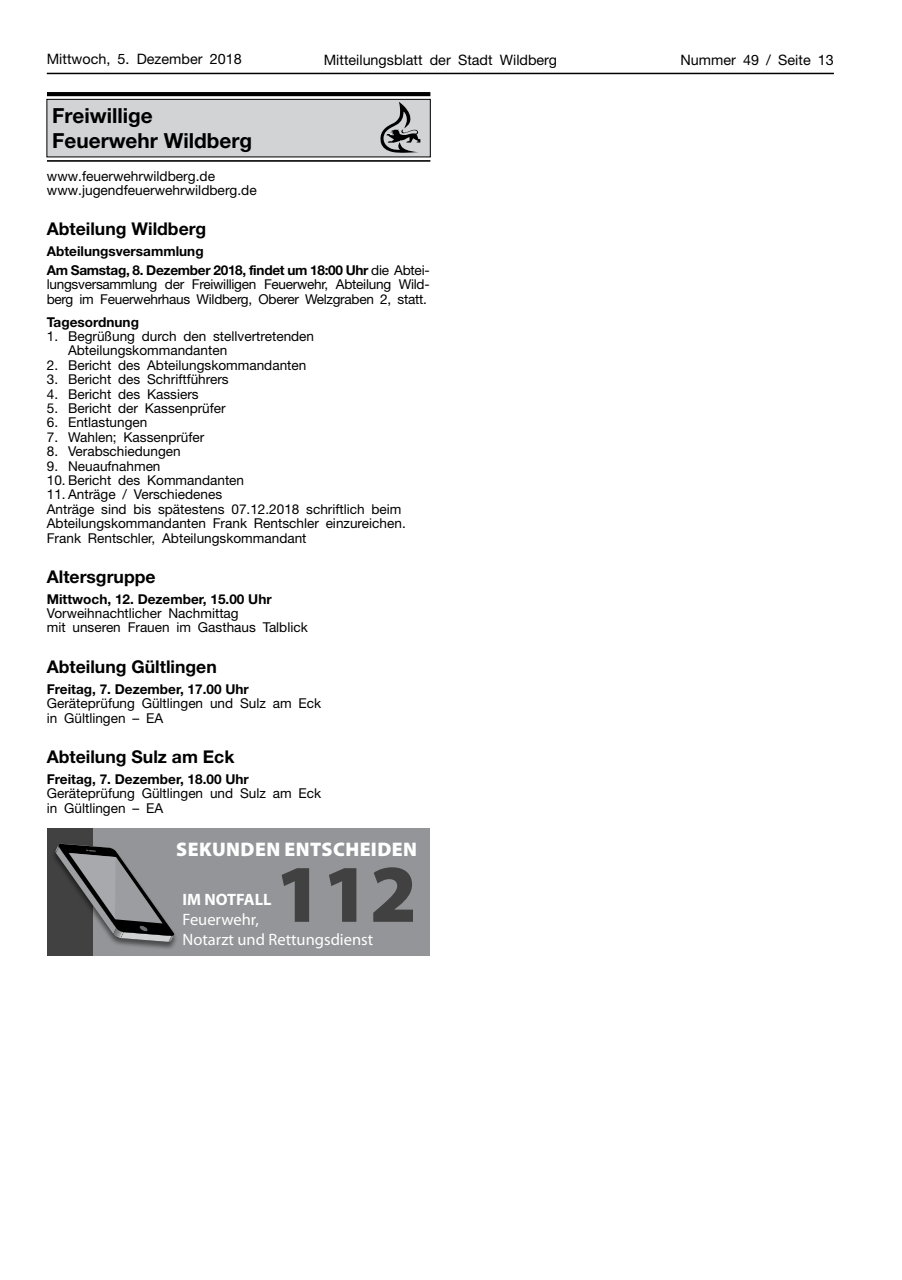
<style>
.page{position:relative;width:902px;height:1280px;background:#fff}
.page>*{position:absolute;margin:0;border:0;box-sizing:border-box;transform-origin:0 0}
.t1{font:900 82.5px "Myriad Pro";color:#414141}
.t2{font:700 20.85px/24.9px "Helvetica Neue";color:#000}
.t3{font:900 19.8px "Myriad Pro";letter-spacing:.02em;color:#fff}
.t4{font:700 17.55px "Helvetica Neue";color:#000}
.t5{font:16.5px/19.8px "Myriad Pro";color:#fff}
.t6{font:700 16.5px "Myriad Pro";color:#fff}
.t7{font:14.4px "Helvetica Neue";color:#000}
.t8{font:13.8px/14.4px "Helvetica Neue";color:#000}
.t9{font:13.65px/14.4px "Helvetica Neue";color:#000}
.t10{font:13.65px/14.4px "Helvetica Neue";letter-spacing:-.02em;color:#000}
.t11{font:700 13.65px "Helvetica Neue";color:#000}
.t12{font:700 13.65px/18.6px "Helvetica Neue";letter-spacing:-.02em;color:#000}
.s1{font-weight:400}
</style>
<div class="page">
<hr style="left:47px;top:73px;width:786px;height:1px;background:#000">
<hr style="left:47px;top:92px;width:383px;height:4px;background:#000">
<div style="left:47px;top:99px;width:383px;height:58px;background:#d1d3d4"></div>
<div style="left:47px;top:99px;width:383px;height:58px;border:1px solid #000"></div>
<hr style="left:47px;top:160px;width:383px;height:2px;background:#000">
<svg style="left:380px;top:102px;width:40px;height:51px"></svg>
<div style="left:92px;top:828px;width:337px;height:127px;background:#939598"></div>
<div style="left:47px;top:828px;width:45px;height:127px;background:#414141"></div>
<div style="left:51px;top:843px;width:128px;height:108px;background:#000;opacity:.5"></div>
<svg style="left:55px;top:843px;width:120px;height:99px"></svg>
<p class="t7" style="left:47px;top:51px;width:196px">Mittwoch, 5. Dezember 2018</p>
<p class="t7" style="left:324px;top:51px;width:235px">Mitteilungsblatt der Stadt Wildberg</p>
<p class="t7" style="left:680px;top:51px;width:155px">Nummer 49 / Seite 13</p>
<h2 class="t2" style="left:52px;top:103px;width:201px">Freiwillige<br>Feuerwehr Wildberg</h2>
<p class="t8" style="left:47px;top:169px;width:211px">www.feuerwehrwildberg.de www.jugendfeuerwehrwildberg.de</p>
<p class="t4" style="left:47px;top:218px;width:161px">Abteilung Wildberg</p>
<p class="t12" style="left:47px;top:242px;width:384px">Abteilungsversammlung<br>Am Samstag, 8. Dezember 2018, findet um 18:00 Uhr <span class="s1">die Abtei-</span></p>
<p class="t10" style="left:47px;top:277px;width:384px">lungsversammlung der Freiwilligen Feuerwehr, Abteilung Wild&shy;berg im Feuerwehrhaus Wildberg, Oberer Welzgraben 2, statt.</p>
<p class="t11" style="left:47px;top:313px;width:94px">Tagesordnung</p>
<p class="t9" style="left:68px;top:329px;width:247px;text-indent:-21px">1. Begrüßung durch den stellvertretenden<br>Abteilungskommandanten</p>
<p class="t9" style="left:47px;top:357px;width:261px">2. Bericht des Abteilungskommandanten</p>
<p class="t9" style="left:47px;top:372px;width:183px">3. Bericht des Schriftführers</p>
<p class="t9" style="left:47px;top:386px;width:153px">4. Bericht des Kassiers</p>
<p class="t9" style="left:47px;top:401px;width:180px">5. Bericht der Kassenprüfer</p>
<p class="t9" style="left:47px;top:415px;width:102px">6. Entlastungen</p>
<p class="t9" style="left:47px;top:429px;width:159px">7. Wahlen; Kassenprüfer</p>
<p class="t9" style="left:47px;top:444px;width:135px">8. Verabschiedungen</p>
<p class="t9" style="left:47px;top:458px;width:115px">9. Neuaufnahmen</p>
<p class="t9" style="left:47px;top:473px;width:199px">10. Bericht des Kommandanten</p>
<p class="t9" style="left:47px;top:487px;width:360px">11. Anträge / Verschiedenes<br>Anträge sind bis spätestens 07.12.2018 schriftlich beim Abteilungskommandanten Frank Rentschler einzureichen.<br>Frank Rentschler, Abteilungskommandant</p>
<p class="t4" style="left:47px;top:566px;width:110px">Altersgruppe</p>
<p class="t11" style="left:47px;top:590px;width:226px">Mittwoch, 12. Dezember, 15.00 Uhr</p>
<p class="t9" style="left:47px;top:606px;width:262px">Vorweihnachtlicher Nachmittag<br>mit unseren Frauen im Gasthaus Talblick</p>
<p class="t4" style="left:47px;top:656px;width:171px">Abteilung Gültlingen</p>
<p class="t11" style="left:47px;top:680px;width:203px">Freitag, 7. Dezember, 17.00 Uhr</p>
<p class="t9" style="left:47px;top:696px;width:276px">Geräteprüfung Gültlingen und Sulz am Eck in Gültlingen – EA</p>
<p class="t4" style="left:47px;top:746px;width:189px">Abteilung Sulz am Eck</p>
<p class="t11" style="left:47px;top:770px;width:203px">Freitag, 7. Dezember, 18.00 Uhr</p>
<p class="t9" style="left:47px;top:786px;width:276px">Geräteprüfung Gültlingen und Sulz am Eck in Gültlingen – EA</p>
<h3 class="t3" style="left:176px;top:838px;width:242px">SEKUNDEN ENTSCHEIDEN</h3>
<p class="t6" style="left:182px;top:889px;width:91px">IM NOTFALL</p>
<p class="t5" style="left:182px;top:909px;width:192px">Feuerwehr,<br>Notarzt und Rettungsdienst</p>
<h1 class="t1" style="left:275px;top:847px;width:143px">112</h1>
</div>
